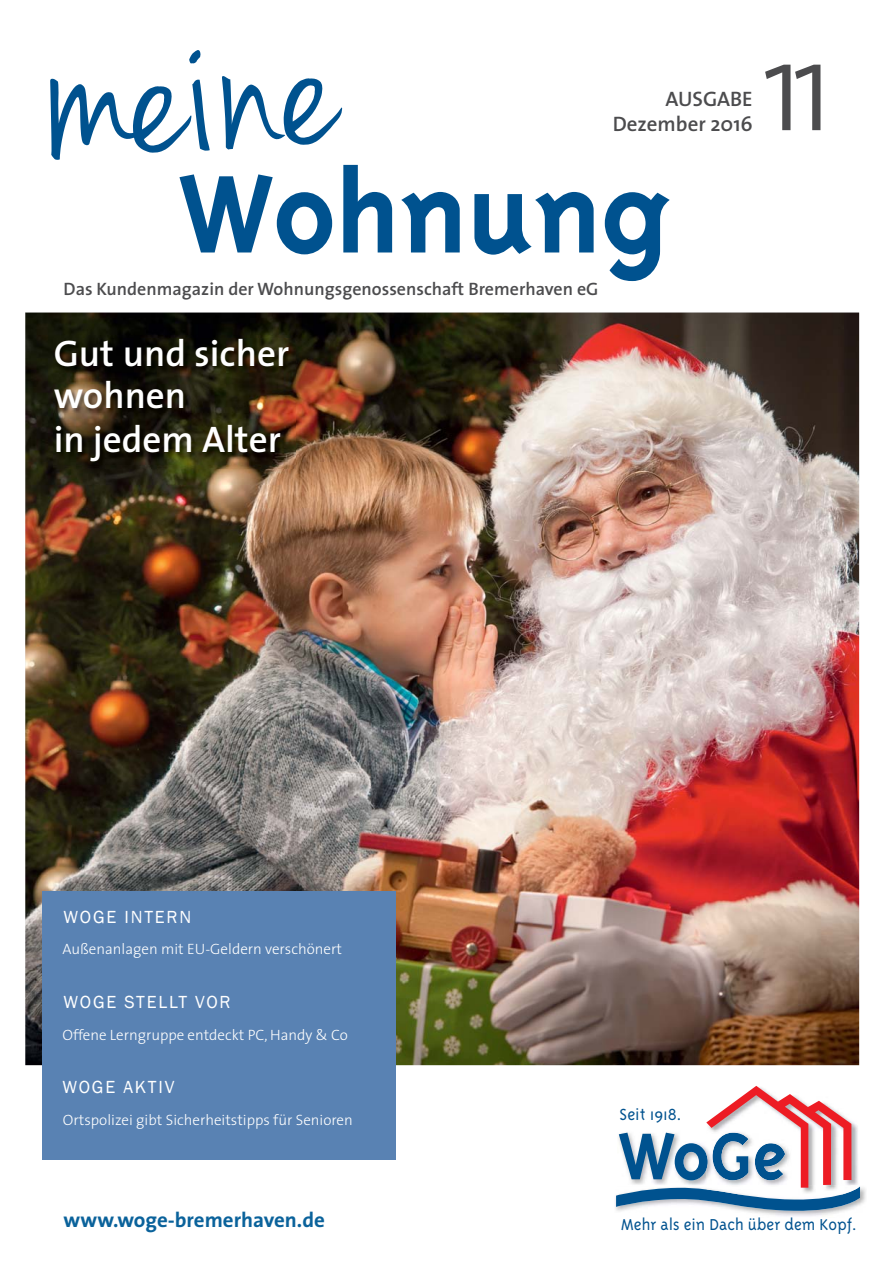
<style>
.page{position:relative;width:893px;height:1263px;background:#fff}
.page>*{position:absolute;margin:0;border:0;box-sizing:border-box;transform-origin:0 0}
.t1{font:300 127.5px "The Sans";color:#4c4c4e}
.t2{font:600 37.2px/42.9px "The Sans";color:#fff}
.t3{font:700 21px "The Sans";color:#0a629b}
.t4{font:600 21px/25.2px "The Sans";color:#4c4c4e;text-align:right}
.t5{font:300 18.6px "Triplex";color:#00528f}
.t6{font:300 18.15px "Triplex";color:#00528f}
.t7{font:600 18px "The Sans";color:#4c4c4e}
.t8{font:18px "Franklin Gothic";letter-spacing:.1em;color:#fff}
.t9{font:300 15px "The Sans";color:#fff}
</style>
<div class="page">
<img style="left:25px;top:313px;width:834px;height:752px">
<img style="left:54px;top:338px;width:241px;height:131px">
<svg style="left:50px;top:50px;width:292px;height:110px"></svg>
<svg style="left:179px;top:165px;width:490px;height:116px"></svg>
<div style="left:42px;top:892px;width:353px;height:268px;background:#5982b3"></div>
<img style="left:615px;top:1187px;width:251px;height:29px">
<svg style="left:616px;top:1086px;width:244px;height:125px"></svg>
<h3 class="t4" style="left:612px;top:88px;width:141px">AUSGABE<br>Dezember 2016</h3>
<h1 class="t1" style="left:761px;top:37px;width:74px">11</h1>
<p class="t7" style="left:64px;top:282px;width:536px">Das Kundenmagazin der Wohnungsgenossenschaft Bremerhaven eG</p>
<h2 class="t2" style="left:54px;top:336px;width:237px">Gut und sicher wohnen<br>in jedem Alter</h2>
<p class="t8" style="left:64px;top:906px;width:129px">WOGE INTERN</p>
<p class="t9" style="left:63px;top:943px;width:281px">Außenanlagen mit EU-Geldern verschönert</p>
<p class="t8" style="left:64px;top:991px;width:168px">WOGE STELLT VOR</p>
<p class="t9" style="left:63px;top:1029px;width:287px">Offene Lerngruppe entdeckt PC, Handy &amp; Co</p>
<p class="t8" style="left:63px;top:1076px;width:113px">WOGE AKTIV</p>
<p class="t9" style="left:63px;top:1114px;width:291px">Ortspolizei gibt Sicherheitstipps für Senioren</p>
<h3 class="t3" style="left:64px;top:1209px;width:263px">www.woge-bremerhaven.de</h3>
<p class="t5" style="left:619px;top:1102px;width:64px">Seit 1918.</p>
<p class="t6" style="left:621px;top:1213px;width:237px">Mehr als ein Dach über dem Kopf.</p>
</div>
